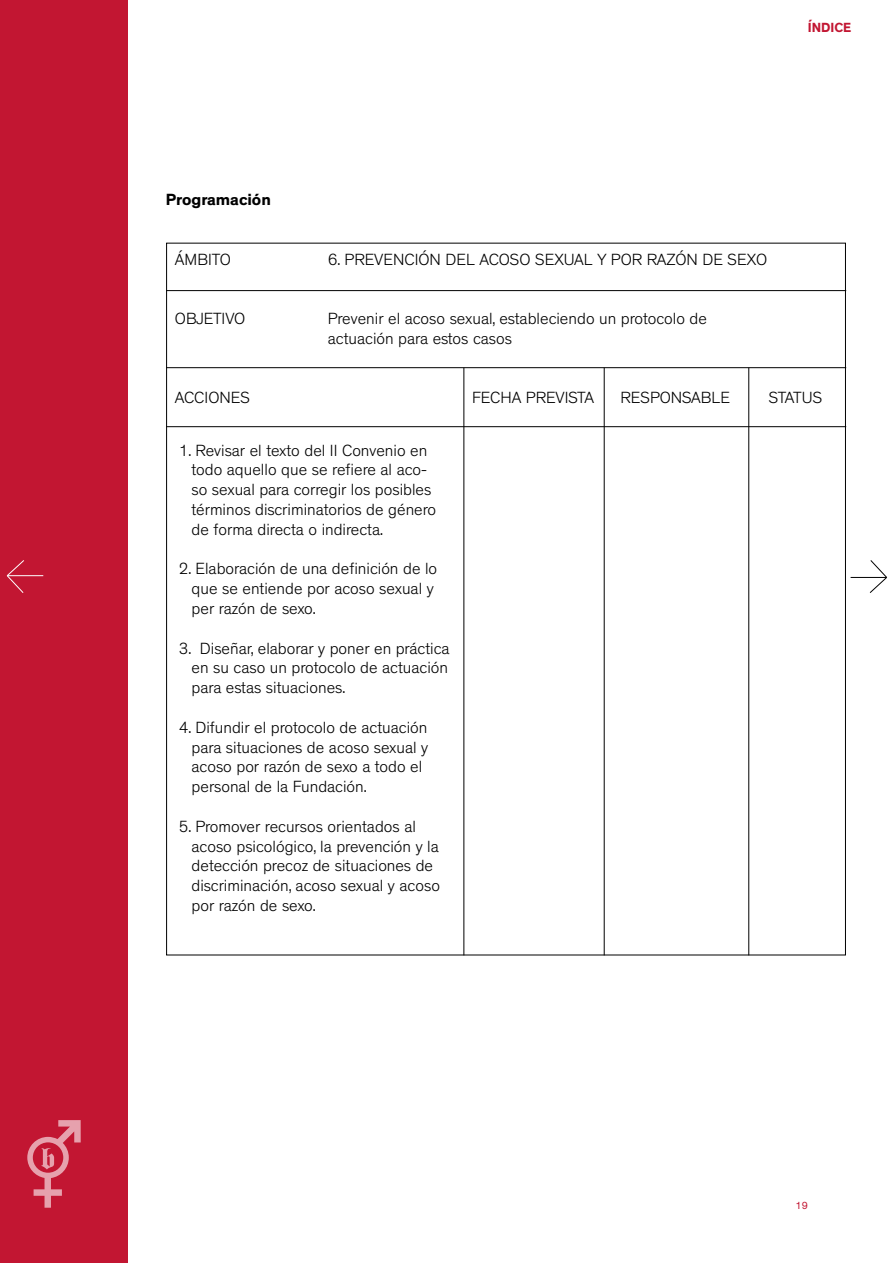
<style>
.page{position:relative;width:893px;height:1263px;background:#fff}
.page>*{position:absolute;margin:0;border:0;box-sizing:border-box;transform-origin:0 0}
.t1{font:300 16.5px/19.8px "Theinhardt";color:#000}
.t2{font:700 16.5px "Theinhardt";color:#000}
.t3{font:700 13.5px "Theinhardt";color:#c21632}
.t4{font:10.5px "Theinhardt";color:#c21632}
</style>
<div class="page">
<hr style="left:166px;top:426px;width:680px;height:1px;background:#000">
<hr style="left:166px;top:367px;width:680px;height:1px;background:#000">
<hr style="left:166px;top:290px;width:680px;height:1px;background:#000">
<hr style="left:463px;top:368px;width:1px;height:587px;background:#000">
<hr style="left:604px;top:368px;width:1px;height:587px;background:#000">
<hr style="left:748px;top:368px;width:1px;height:587px;background:#000">
<div style="left:0;top:0;width:128px;height:1263px;background:#c21632"></div>
<svg style="left:27px;top:1120px;width:54px;height:88px"></svg>
<hr style="left:851px;top:577px;width:35px;height:1px;background:#000">
<svg style="left:869px;top:560px;width:18px;height:33px"></svg>
<hr style="left:7px;top:575px;width:36px;height:1px;background:#fff">
<svg style="left:6px;top:560px;width:19px;height:33px"></svg>
<p class="t3" style="left:808px;top:19px;width:45px">ÍNDICE</p>
<p class="t2" style="left:166px;top:190px;width:107px">Programación</p>
<p class="t1" style="left:175px;top:250px;width:57px">ÁMBITO</p>
<p class="t1" style="left:328px;top:250px;width:441px">6. PREVENCIÓN DEL ACOSO SEXUAL Y POR RAZÓN DE SEXO</p>
<p class="t1" style="left:175px;top:309px;width:72px">OBJETIVO</p>
<p class="t1" style="left:328px;top:309px;width:381px">Prevenir el acoso sexual, estableciendo un protocolo de actuación para estos casos</p>
<p class="t1" style="left:175px;top:388px;width:77px">ACCIONES</p>
<p class="t1" style="left:472px;top:388px;width:123px">FECHA PREVISTA</p>
<p class="t1" style="left:621px;top:388px;width:111px">RESPONSABLE</p>
<p class="t1" style="left:769px;top:388px;width:55px">STATUS</p>
<p class="t1" style="left:192px;top:440px;width:246px;text-indent:-13px">1. Revisar el texto del II Convenio en todo aquello que se refiere al aco&shy;so sexual para corregir los posibles términos discriminatorios de género de forma directa o indirecta.</p>
<p class="t1" style="left:192px;top:559px;width:247px;text-indent:-13px">2. Elaboración de una definición de lo que se entiende por acoso sexual y per razón de sexo.</p>
<p class="t1" style="left:192px;top:638px;width:260px;text-align:justify;text-indent:-13px">3. Diseñar, elaborar y poner en práctica en su caso un protocolo de actuación para estas situaciones.</p>
<p class="t1" style="left:192px;top:718px;width:238px;text-indent:-13px">4. Difundir el protocolo de actuación para situaciones de acoso sexual y acoso por razón de sexo a todo el personal de la Fundación.</p>
<p class="t1" style="left:192px;top:817px;width:250px;text-indent:-13px">5. Promover recursos orientados al acoso psicológico, la prevención y la detección precoz de situaciones de discriminación, acoso sexual y acoso por razón de sexo.</p>
<p class="t4" style="left:795px;top:1200px;width:14px">19</p>
</div>
